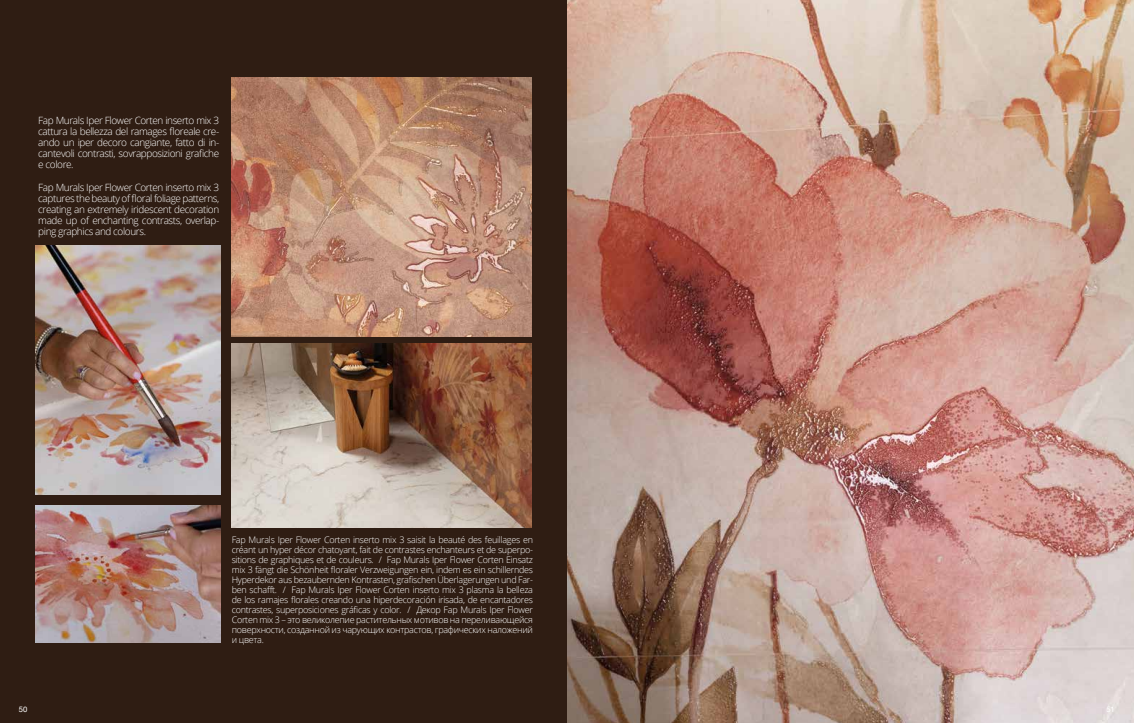
<style>
.page{position:relative;width:1134px;height:723px;background:#fff}
.page>*{position:absolute;margin:0;border:0;box-sizing:border-box;transform-origin:0 0}
.t1{font:300 10px/11px "Open Sans";letter-spacing:-.04em;color:#fff;text-align:justify}
.t2{font:300 9px/10px "Open Sans";letter-spacing:-.03em;color:#fff;text-align:justify}
.t3{font:7.7px "Helvetica Neue LT Com";color:#fff}
</style>
<div class="page">
<img style="left:567px;top:0;width:567px;height:723px">
<div style="left:0;top:0;width:567px;height:723px;background:#2f1d13"></div>
<img style="left:232px;top:343px;width:299px;height:184px">
<img style="left:35px;top:245px;width:185px;height:250px">
<img style="left:232px;top:77px;width:299px;height:259px">
<img style="left:35px;top:505px;width:185px;height:137px">
<p class="t1" style="left:38px;top:114px;width:183px">Fap Murals Iper Flower Corten inserto mix 3 cattura la bellezza del ramages floreale cre&shy;ando un iper decoro cangiante, fatto di in&shy;cantevoli contrasti, sovrapposizioni grafiche e colore.</p>
<p class="t1" style="left:38px;top:181px;width:183px">Fap Murals Iper Flower Corten inserto mix 3 captures the beauty of floral foliage patterns, creating an extremely iridescent decoration made up of enchanting contrasts, overlap&shy;ping graphics and colours.</p>
<p class="t2" style="left:232px;top:534px;width:303px">Fap Murals Iper Flower Corten inserto mix 3 saisit la beauté des feuillages en créant un hyper décor chatoyant, fait de contrastes enchanteurs et de superpo&shy;sitions de graphiques et de couleurs. / Fap Murals Iper Flower Corten Einsatz mix 3 fängt die Schönheit floraler Verzweigungen ein, indem es ein schillerndes Hyperdekor aus bezaubernden Kontrasten, grafischen Überlagerungen und Far&shy;ben schafft. / Fap Murals Iper Flower Corten inserto mix 3 plasma la belleza de los ramajes florales creando una hiperdecoración irisada, de encantadores contrastes, superposiciones gráficas y color. / Декор Fap Murals Iper Flower Corten mix 3 – это великолепие растительных мотивов на переливающейся поверхности, созданной из чарующих контрастов, графических наложений и цвета.</p>
<p class="t3" style="left:19px;top:704px;width:10px">50</p>
<p class="t3" style="left:1106px;top:704px;width:10px">51</p>
</div>
